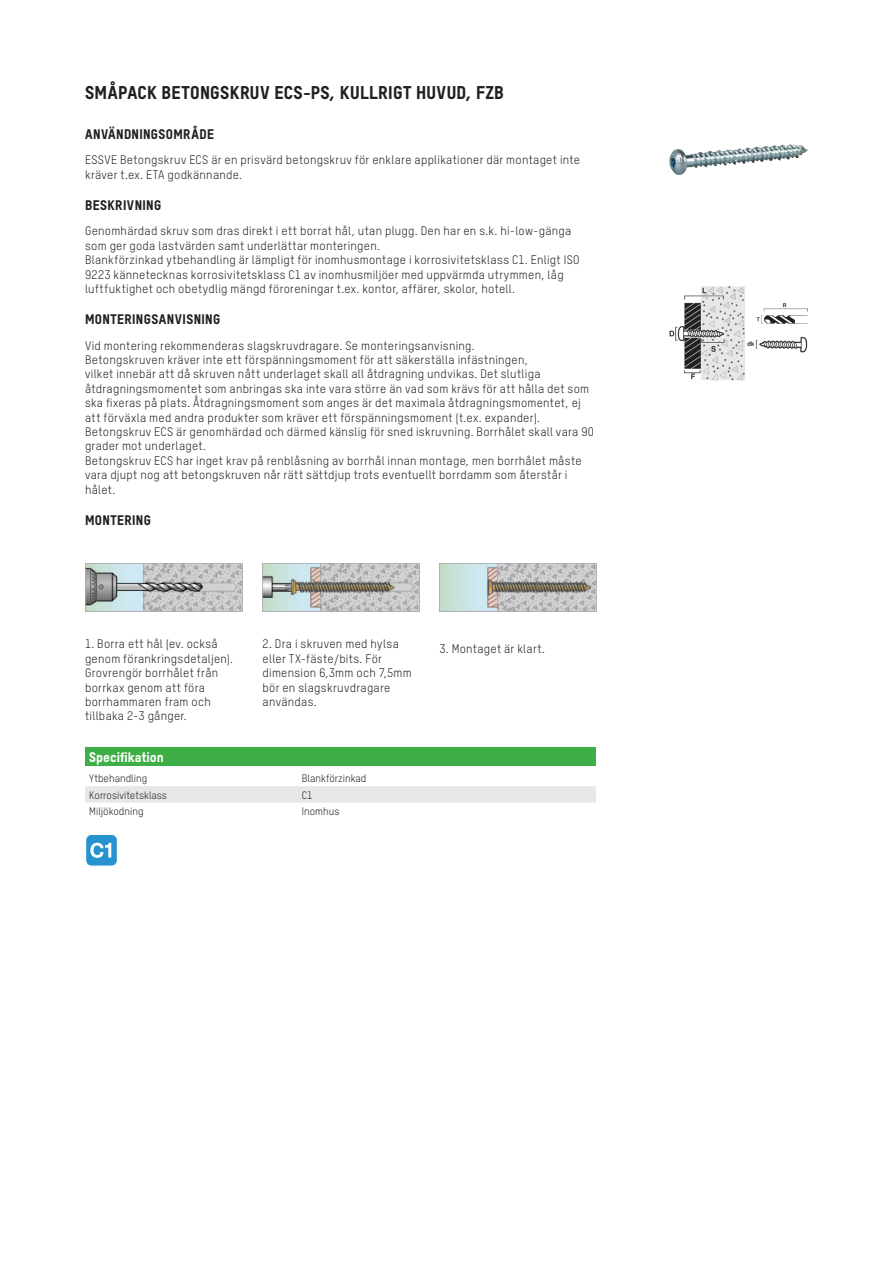
<style>
.page{position:relative;width:893px;height:1263px;background:#fff}
.page>*{position:absolute;margin:0;border:0;box-sizing:border-box;transform-origin:0 0}
.t1{font:18.75px "Microsoft Sans Serif";color:#fff}
.t2{font:18px "T Star Pro Heavy";letter-spacing:.025em;color:#231f20}
.t3{font:13.5px "T Star Pro Heavy";letter-spacing:.03em;color:#231f20}
.t4{font:13.5px "T Star Pro Heavy";color:#fff}
.t5{font:12px/14.4px "T Star Pro Regular";letter-spacing:.02em;color:#231f20}
.t6{font:10.5px "T Star Pro Regular";color:#231f20}
</style>
<div class="page">
<img style="left:85px;top:563px;width:157px;height:48px">
<img style="left:263px;top:563px;width:157px;height:48px">
<img style="left:439px;top:563px;width:158px;height:48px">
<div style="left:85px;top:747px;width:511px;height:19px;background:#3eae46"></div>
<div style="left:85px;top:786px;width:511px;height:17px;background:#e6e7e9"></div>
<div style="left:86px;top:834px;width:31px;height:32px;background:#2693ce;border-radius:6px"></div>
<div style="left:85px;top:834px;width:33px;height:33px;border:1px solid #fff;border-radius:6px"></div>
<svg style="left:90px;top:842px;width:22px;height:16px"></svg>
<img style="left:670px;top:144px;width:137px;height:31px">
<img style="left:670px;top:287px;width:137px;height:94px">
<h2 class="t2" style="left:85px;top:79px;width:420px">SMÅPACK BETONGSKRUV ECS-PS, KULLRIGT HUVUD, FZB</h2>
<p class="t3" style="left:85px;top:123px;width:130px">ANVÄNDNINGSOMRÅDE</p>
<p class="t5" style="left:85px;top:152px;width:497px">ESSVE Betongskruv ECS är en prisvärd betongskruv för enklare applikationer där montaget inte kräver t.ex. ETA godkännande.</p>
<p class="t3" style="left:85px;top:194px;width:78px">BESKRIVNING</p>
<p class="t5" style="left:85px;top:223px;width:496px">Genomhärdad skruv som dras direkt i ett borrat hål, utan plugg. Den har en s.k. hi-low-gänga som ger goda lastvärden samt underlättar monteringen.<br>Blankförzinkad ytbehandling är lämpligt för inomhusmontage i korrosivitetsklass C1. Enligt ISO 9223 kännetecknas korrosivitetsklass C1 av inomhusmiljöer med uppvärmda utrymmen, låg luftfuktighet och obetydlig mängd föroreningar t.ex. kontor, affärer, skolor, hotell.</p>
<p class="t3" style="left:85px;top:309px;width:137px">MONTERINGSANVISNING</p>
<p class="t5" style="left:85px;top:337px;width:510px">Vid montering rekommenderas slagskruvdragare. Se monteringsanvisning.<br>Betongskruven kräver inte ett förspänningsmoment för att säkerställa infästningen,<br>vilket innebär att då skruven nått underlaget skall all åtdragning undvikas. Det slutliga åtdragningsmomentet som anbringas ska inte vara större än vad som krävs för att hålla det som ska fixeras på plats. Åtdragningsmoment som anges är det maximala åtdragningsmomentet, ej att förväxla med andra produkter som kräver ett förspänningsmoment (t.ex. expander).<br>Betongskruv ECS är genomhärdad och därmed känslig för sned iskruvning. Borrhålet skall vara 90 grader mot underlaget.<br>Betongskruv ECS har inget krav på renblåsning av borrhål innan montage, men borrhålet måste vara djupt nog att betongskruven når rätt sättdjup trots eventuellt borrdamm som återstår i hålet.</p>
<p class="t3" style="left:85px;top:509px;width:67px">MONTERING</p>
<p class="t5" style="left:85px;top:636px;width:150px">1. Borra ett hål (ev. också genom förankringsdetaljen).<br>Grovrengör borrhålet från borrkax genom att föra borrhammaren fram och tillbaka 2-3 gånger.</p>
<p class="t5" style="left:263px;top:636px;width:151px">2. Dra i skruven med hylsa eller TX-fäste/bits. För dimension 6,3mm och 7,5mm bör en slagskruvdragare användas.</p>
<p class="t5" style="left:439px;top:640px;width:107px">3. Montaget är klart.</p>
<p class="t4" style="left:89px;top:746px;width:76px">Specifikation</p>
<p class="t6" style="left:89px;top:771px;width:59px">Ytbehandling</p>
<p class="t6" style="left:302px;top:771px;width:66px">Blankförzinkad</p>
<p class="t6" style="left:89px;top:787px;width:79px">Korrosivitetsklass</p>
<p class="t6" style="left:302px;top:787px;width:12px">C1</p>
<p class="t6" style="left:89px;top:804px;width:56px">Miljökodning</p>
<p class="t6" style="left:302px;top:804px;width:39px">Inomhus</p>
<h1 class="t1" style="left:90px;top:838px;width:25px">C1</h1>
</div>
